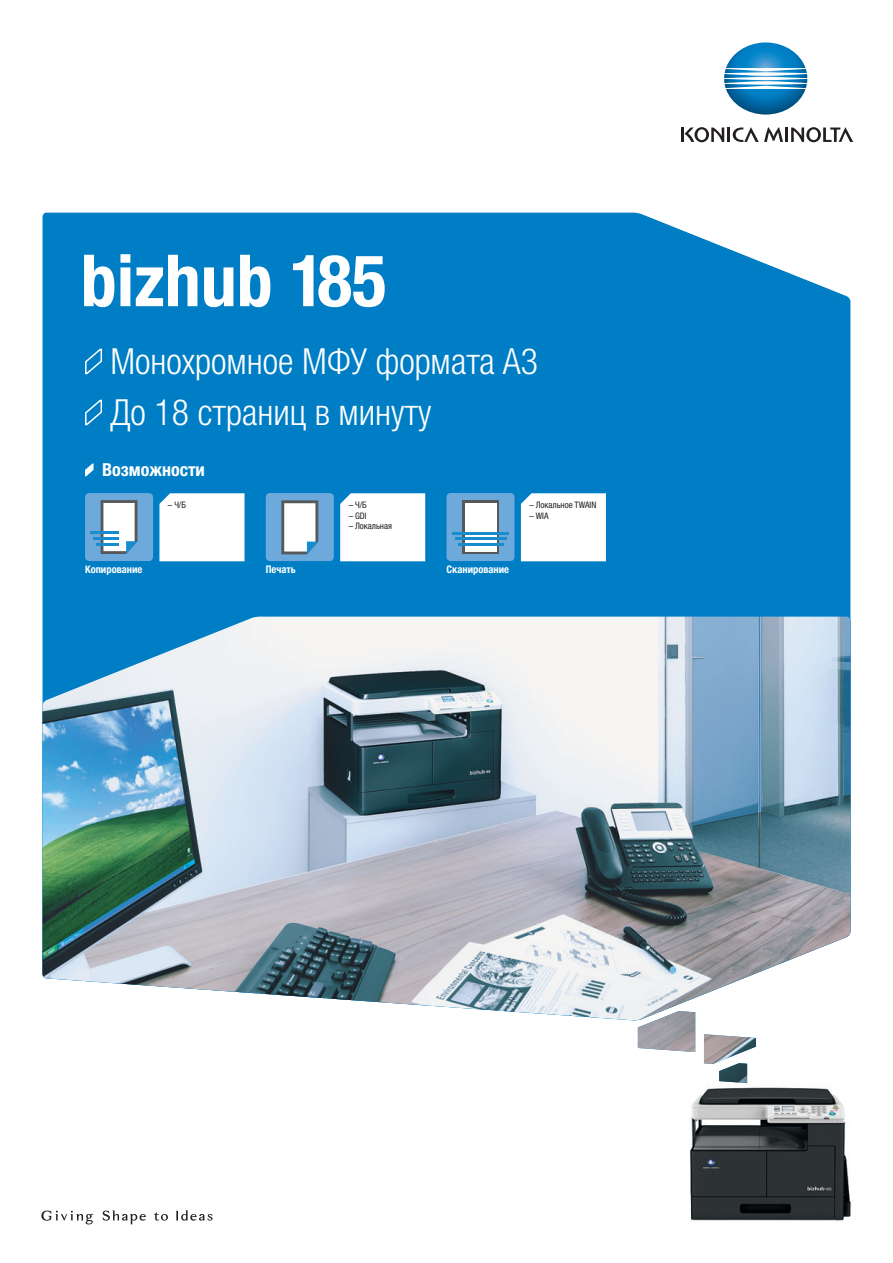
<style>
.page{position:relative;width:893px;height:1263px;background:#fff}
.page>*{position:absolute;margin:0;border:0;box-sizing:border-box;transform-origin:0 0}
.Bro_Title_HEAD_BoldC{font:700 condensed 72px "Helvetica Neue LTW1 G";color:#fff}
.Bro_Title_SUBLINE_Li{font:300 condensed 36px "Helvetica Neue LTW1 G";color:#fff}
.Bro_Inside_SUBHEAD_W{font:700 condensed 18px "Helvetica Neue LTW1 G";color:#fff}
.Bro_Inside_ICON_SUBL{font:700 condensed 10.5px "Helvetica Neue LTW1 G";color:#fff}
.Bro_Inside_WORKFLOW{font:condensed 9px "Helvetica Neue LTW1 G";color:#231f20}
</style>
<div class="page">
<img style="left:689px;top:1083px;width:163px;height:138px">
<div style="left:43px;top:213px;width:807px;height:404px;background:#007ec5"></div>
<img style="left:724px;top:42px;width:83px;height:73px">
<hr style="left:785px;top:128px;width:3px;height:14px;background:#231f20">
<svg style="left:791px;top:127px;width:62px;height:15px"></svg>
<svg style="left:681px;top:127px;width:102px;height:15px"></svg>
<svg style="left:103px;top:1210px;width:43px;height:14px"></svg>
<svg style="left:176px;top:1210px;width:37px;height:10px"></svg>
<svg style="left:41px;top:1210px;width:52px;height:14px"></svg>
<svg style="left:154px;top:1212px;width:14px;height:9px"></svg>
<svg style="left:84px;top:348px;width:19px;height:28px"></svg>
<svg style="left:84px;top:399px;width:19px;height:28px"></svg>
<svg style="left:84px;top:461px;width:10px;height:17px"></svg>
<img style="left:43px;top:617px;width:807px;height:466px">
<svg style="left:159px;top:493px;width:85px;height:68px"></svg>
<div style="left:266px;top:493px;width:68px;height:68px;background:#6da9db;border-radius:4px"></div>
<div style="left:446px;top:493px;width:68px;height:68px;background:#6da9db;border-radius:4px"></div>
<svg style="left:281px;top:500px;width:37px;height:54px;background:#cdd4da"></svg>
<div style="left:85px;top:493px;width:68px;height:68px;background:#6da9db;border-radius:4px"></div>
<svg style="left:101px;top:500px;width:37px;height:54px;background:#c8d2d8"></svg>
<hr style="left:96px;top:543px;width:23px;height:2px;background:#178dce">
<hr style="left:94px;top:537px;width:25px;height:3px;background:#178dce">
<hr style="left:91px;top:531px;width:28px;height:3px;background:#178dce">
<svg style="left:462px;top:500px;width:37px;height:54px"></svg>
<div style="left:465px;top:503px;width:31px;height:48px;background:#fff"></div>
<hr style="left:458px;top:543px;width:45px;height:3px;background:#178dce">
<hr style="left:455px;top:537px;width:51px;height:3px;background:#178dce">
<hr style="left:452px;top:532px;width:57px;height:2px;background:#178dce">
<svg style="left:340px;top:493px;width:85px;height:68px"></svg>
<svg style="left:521px;top:493px;width:85px;height:68px"></svg>
<p class="Bro_Title_HEAD_BoldC" style="left:81px;top:237px;width:307px">bizhub 185</p>
<p class="Bro_Title_SUBLINE_Li" style="left:111px;top:340px;width:429px">Монохромное МФУ формата А3</p>
<p class="Bro_Title_SUBLINE_Li" style="left:111px;top:391px;width:322px">До 18 страниц в минуту</p>
<p class="Bro_Inside_SUBHEAD_W" style="left:102px;top:459px;width:104px">Возможности</p>
<p class="Bro_Inside_WORKFLOW" style="left:168px;top:500px;width:20px">– Ч/Б</p>
<p class="Bro_Inside_WORKFLOW" style="left:349px;top:500px;width:20px">– Ч/Б</p>
<p class="Bro_Inside_WORKFLOW" style="left:349px;top:510px;width:20px">– GDI</p>
<p class="Bro_Inside_WORKFLOW" style="left:349px;top:521px;width:45px">– Локальная</p>
<p class="Bro_Inside_ICON_SUBL" style="left:85px;top:563px;width:59px">Копирование</p>
<p class="Bro_Inside_ICON_SUBL" style="left:446px;top:563px;width:64px">Сканирование</p>
<p class="Bro_Inside_ICON_SUBL" style="left:266px;top:563px;width:32px">Печать</p>
<p class="Bro_Inside_WORKFLOW" style="left:529px;top:500px;width:68px">– Локальное TWAIN</p>
<p class="Bro_Inside_WORKFLOW" style="left:529px;top:510px;width:21px">– WIA</p>
</div>
